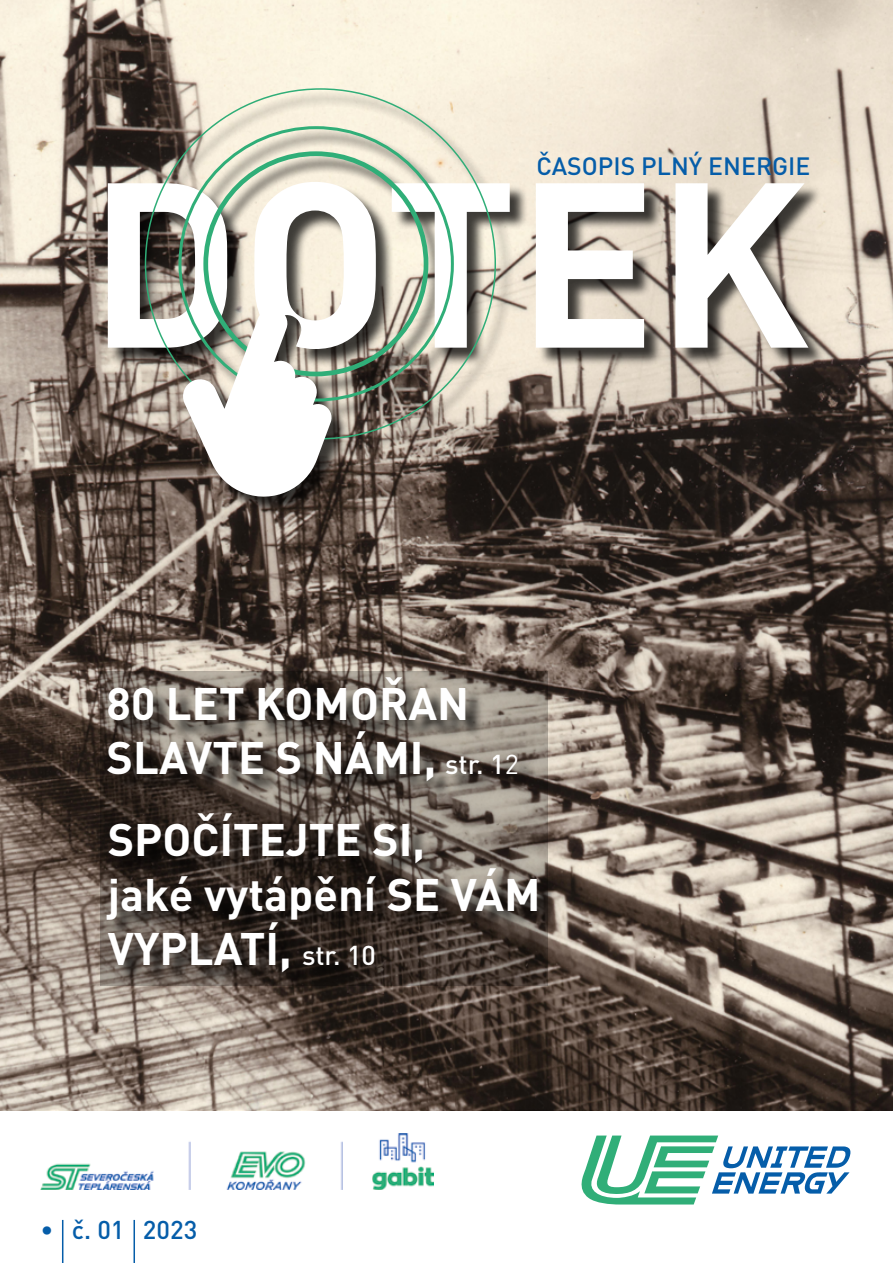
<style>
.page{position:relative;width:893px;height:1263px;background:#fff}
.page>*{position:absolute;margin:0;border:0;box-sizing:border-box;transform-origin:0 0}
.t1{font:700 45px/54px "DIN Pro";color:#fff}
.t2{font:500 25.5px "DIN Pro";color:#055da9}
.t3{font:500 24.75px "DIN Pro";color:#055da9}
.s1{font-weight:500;font-size:27px}
.s2{font-weight:400;font-size:27px}
</style>
<div class="page">
<img style="left:0;top:0;width:893px;height:1111px">
<div style="left:110px;top:90px;width:716px;height:425px;background:#000;opacity:.75"></div>
<svg style="left:536px;top:183px;width:108px;height:165px"></svg>
<svg style="left:675px;top:183px;width:133px;height:165px"></svg>
<svg style="left:392px;top:183px;width:118px;height:165px"></svg>
<svg style="left:108px;top:182px;width:268px;height:322px"></svg>
<hr style="left:62px;top:1220px;width:1px;height:43px;background:#055da9">
<hr style="left:134px;top:1220px;width:1px;height:43px;background:#055da9">
<svg style="left:581px;top:1135px;width:270px;height:69px"></svg>
<svg style="left:100px;top:672px;width:448px;height:314px;background:#645a51"></svg>
<div style="left:110px;top:680px;width:425px;height:119px;background:#000;opacity:.75"></div>
<div style="left:109px;top:816px;width:446px;height:173px;background:#000;opacity:.75"></div>
<img style="left:41px;top:1134px;width:393px;height:56px">
<p class="t3" style="left:536px;top:149px;width:275px">ČASOPIS PLNÝ ENERGIE</p>
<p class="t1" style="left:107px;top:675px;width:414px">80 LET KOMOŘAN<br>SLAVTE S NÁMI, <span class="s1">str. 1</span><span class="s2">2</span></p>
<p class="t1" style="left:108px;top:811px;width:434px">SPOČÍTEJTE SI,<br>jaké vytápění SE VÁM<br>VYPLATÍ, <span class="s1">str. 10</span></p>
<p class="t2" style="left:40px;top:1213px;width:158px">• č. 01 2023</p>
</div>
